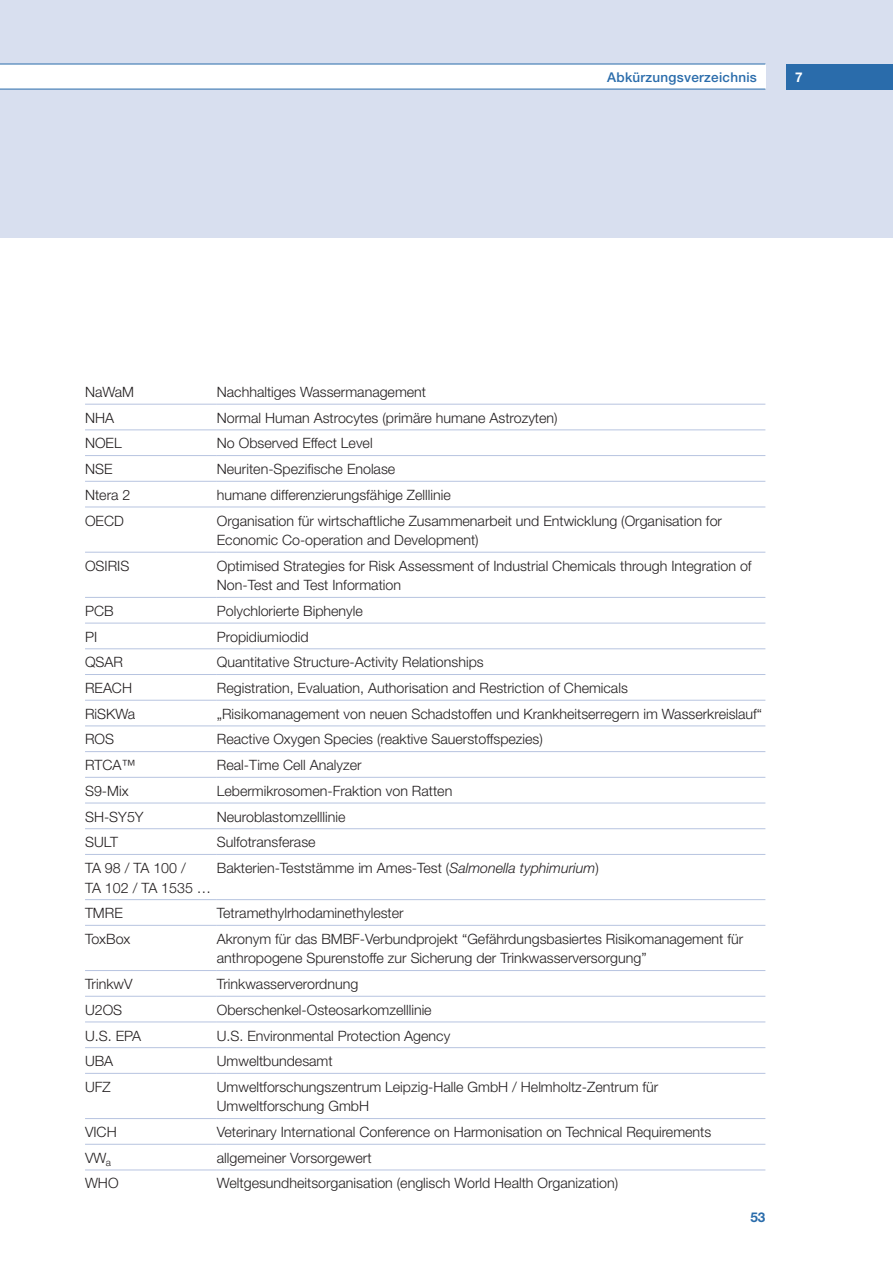
<style>
.page{position:relative;width:893px;height:1263px;background:#fff}
.page>*{position:absolute;margin:0;border:0;box-sizing:border-box;transform-origin:0 0}
.t1{font:300 14.25px/19.5px "Helvetica Neue";color:#231f20}
.t2{font:500 13.5px "Helvetica Neue";letter-spacing:.02em;color:#2a6cab}
.t3{font:700 13.5px "Helvetica Neue";color:#2a6cab}
.t4{font:700 13.5px "Helvetica Neue";color:#fff}
.s1{font-style:italic}
</style>
<div class="page">
<div style="left:0;top:0;width:893px;height:238px;background:#d8dfef"></div>
<div style="left:0;top:64px;width:765px;height:25px;background:#fff"></div>
<hr style="left:0;top:64px;width:765px;height:1px;background:#2a6cab">
<hr style="left:0;top:89px;width:765px;height:1px;background:#2a6cab">
<div style="left:787px;top:64px;width:106px;height:25px;background:#2a6cab"></div>
<hr style="left:85px;top:430px;width:132px;height:1px;background:#b7c4e0">
<hr style="left:217px;top:430px;width:548px;height:1px;background:#b7c4e0">
<hr style="left:85px;top:455px;width:132px;height:1px;background:#b7c4e0">
<hr style="left:217px;top:455px;width:548px;height:1px;background:#b7c4e0">
<hr style="left:85px;top:481px;width:132px;height:1px;background:#b7c4e0">
<hr style="left:217px;top:481px;width:548px;height:1px;background:#b7c4e0">
<hr style="left:85px;top:507px;width:132px;height:1px;background:#b7c4e0">
<hr style="left:217px;top:507px;width:548px;height:1px;background:#b7c4e0">
<hr style="left:85px;top:552px;width:132px;height:1px;background:#b7c4e0">
<hr style="left:217px;top:552px;width:548px;height:1px;background:#b7c4e0">
<hr style="left:85px;top:597px;width:132px;height:1px;background:#b7c4e0">
<hr style="left:217px;top:597px;width:548px;height:1px;background:#b7c4e0">
<hr style="left:85px;top:623px;width:132px;height:1px;background:#b7c4e0">
<hr style="left:217px;top:623px;width:548px;height:1px;background:#b7c4e0">
<hr style="left:85px;top:648px;width:132px;height:1px;background:#b7c4e0">
<hr style="left:217px;top:648px;width:548px;height:1px;background:#b7c4e0">
<hr style="left:85px;top:674px;width:132px;height:1px;background:#b7c4e0">
<hr style="left:217px;top:674px;width:548px;height:1px;background:#b7c4e0">
<hr style="left:85px;top:700px;width:132px;height:1px;background:#b7c4e0">
<hr style="left:217px;top:700px;width:548px;height:1px;background:#b7c4e0">
<hr style="left:85px;top:726px;width:132px;height:1px;background:#b7c4e0">
<hr style="left:217px;top:726px;width:548px;height:1px;background:#b7c4e0">
<hr style="left:85px;top:751px;width:132px;height:1px;background:#b7c4e0">
<hr style="left:217px;top:751px;width:548px;height:1px;background:#b7c4e0">
<hr style="left:85px;top:777px;width:132px;height:1px;background:#b7c4e0">
<hr style="left:217px;top:777px;width:548px;height:1px;background:#b7c4e0">
<hr style="left:85px;top:803px;width:132px;height:1px;background:#b7c4e0">
<hr style="left:217px;top:803px;width:548px;height:1px;background:#b7c4e0">
<hr style="left:85px;top:828px;width:132px;height:1px;background:#b7c4e0">
<hr style="left:217px;top:828px;width:548px;height:1px;background:#b7c4e0">
<hr style="left:85px;top:854px;width:132px;height:1px;background:#b7c4e0">
<hr style="left:217px;top:854px;width:548px;height:1px;background:#b7c4e0">
<hr style="left:85px;top:899px;width:132px;height:1px;background:#b7c4e0">
<hr style="left:217px;top:899px;width:548px;height:1px;background:#b7c4e0">
<hr style="left:85px;top:925px;width:132px;height:1px;background:#b7c4e0">
<hr style="left:217px;top:925px;width:548px;height:1px;background:#b7c4e0">
<hr style="left:85px;top:970px;width:132px;height:1px;background:#b7c4e0">
<hr style="left:217px;top:970px;width:548px;height:1px;background:#b7c4e0">
<hr style="left:85px;top:996px;width:132px;height:1px;background:#b7c4e0">
<hr style="left:217px;top:996px;width:548px;height:1px;background:#b7c4e0">
<hr style="left:85px;top:1022px;width:132px;height:1px;background:#b7c4e0">
<hr style="left:217px;top:1022px;width:548px;height:1px;background:#b7c4e0">
<hr style="left:85px;top:1047px;width:132px;height:1px;background:#b7c4e0">
<hr style="left:217px;top:1047px;width:548px;height:1px;background:#b7c4e0">
<hr style="left:85px;top:1073px;width:132px;height:1px;background:#b7c4e0">
<hr style="left:217px;top:1073px;width:548px;height:1px;background:#b7c4e0">
<hr style="left:85px;top:1118px;width:132px;height:1px;background:#b7c4e0">
<hr style="left:217px;top:1118px;width:548px;height:1px;background:#b7c4e0">
<hr style="left:85px;top:1144px;width:132px;height:1px;background:#b7c4e0">
<hr style="left:217px;top:1144px;width:548px;height:1px;background:#b7c4e0">
<hr style="left:85px;top:1170px;width:132px;height:1px;background:#b7c4e0">
<hr style="left:217px;top:1170px;width:548px;height:1px;background:#b7c4e0">
<hr style="left:85px;top:404px;width:132px;height:1px;background:#b7c4e0">
<hr style="left:217px;top:404px;width:548px;height:1px;background:#b7c4e0">
<p class="t2" style="left:607px;top:69px;width:151px">Abkürzungsverzeichnis</p>
<p class="t4" style="left:795px;top:69px;width:9px">7</p>
<p class="t1" style="left:85px;top:382px;width:51px">NaWaM</p>
<p class="t1" style="left:217px;top:382px;width:211px">Nachhaltiges Wassermanagement</p>
<p class="t1" style="left:85px;top:407px;width:31px">NHA</p>
<p class="t1" style="left:217px;top:407px;width:342px">Normal Human Astrocytes (primäre humane Astrozyten)</p>
<p class="t1" style="left:85px;top:433px;width:38px">NOEL</p>
<p class="t1" style="left:217px;top:433px;width:157px">No Observed Effect Level</p>
<p class="t1" style="left:85px;top:459px;width:29px">NSE</p>
<p class="t1" style="left:217px;top:459px;width:180px">Neuriten-Spezifische Enolase</p>
<p class="t1" style="left:85px;top:485px;width:47px">Ntera 2</p>
<p class="t1" style="left:217px;top:485px;width:235px">humane differenzierungsfähige Zelllinie</p>
<p class="t1" style="left:85px;top:510px;width:40px">OECD</p>
<p class="t1" style="left:217px;top:510px;width:507px">Organisation für wirtschaftliche Zusammenarbeit und Entwicklung (Organisation for<br>Economic Co-operation and Development)</p>
<p class="t1" style="left:85px;top:555px;width:46px">OSIRIS</p>
<p class="t1" style="left:217px;top:555px;width:536px">Optimised Strategies for Risk Assessment of Industrial Chemicals through Integration of<br>Non-Test and Test Information</p>
<p class="t1" style="left:85px;top:601px;width:30px">PCB</p>
<p class="t1" style="left:217px;top:601px;width:147px">Polychlorierte Biphenyle</p>
<p class="t1" style="left:85px;top:626px;width:14px">PI</p>
<p class="t1" style="left:217px;top:626px;width:93px">Propidiumiodid</p>
<p class="t1" style="left:85px;top:652px;width:40px">QSAR</p>
<p class="t1" style="left:217px;top:652px;width:268px">Quantitative Structure-Activity Relationships</p>
<p class="t1" style="left:85px;top:678px;width:48px">REACH</p>
<p class="t1" style="left:217px;top:678px;width:412px">Registration, Evaluation, Authorisation and Restriction of Chemicals</p>
<p class="t1" style="left:85px;top:704px;width:52px">RiSKWa</p>
<p class="t1" style="left:217px;top:704px;width:547px">„Risikomanagement von neuen Schadstoffen und Krankheitserregern im Wasserkreislauf“</p>
<p class="t1" style="left:85px;top:729px;width:31px">ROS</p>
<p class="t1" style="left:217px;top:729px;width:328px">Reactive Oxygen Species (reaktive Sauerstoffspezies)</p>
<p class="t1" style="left:85px;top:755px;width:52px">RTCA™</p>
<p class="t1" style="left:217px;top:755px;width:146px">Real-Time Cell Analyzer</p>
<p class="t1" style="left:85px;top:781px;width:45px">S9-Mix</p>
<p class="t1" style="left:217px;top:781px;width:237px">Lebermikrosomen-Fraktion von Ratten</p>
<p class="t1" style="left:85px;top:806px;width:60px">SH-SY5Y</p>
<p class="t1" style="left:217px;top:806px;width:130px">Neuroblastomzelllinie</p>
<p class="t1" style="left:85px;top:832px;width:35px">SULT</p>
<p class="t1" style="left:217px;top:832px;width:100px">Sulfotransferase</p>
<p class="t1" style="left:85px;top:858px;width:128px">TA 98 / TA 100 /<br>TA 102 / TA 1535 …</p>
<p class="t1" style="left:217px;top:858px;width:383px">Bakterien-Teststämme im Ames-Test (<span class="s1">Salmonella typhimurium</span>)</p>
<p class="t1" style="left:85px;top:903px;width:39px">TMRE</p>
<p class="t1" style="left:217px;top:903px;width:188px">Tetramethylrhodaminethylester</p>
<p class="t1" style="left:85px;top:929px;width:47px">ToxBox</p>
<p class="t1" style="left:217px;top:929px;width:528px">Akronym für das BMBF-Verbundprojekt “Gefährdungsbasiertes Risikomanagement für anthropogene Spurenstoffe zur Sicherung der Trinkwasserversorgung”</p>
<p class="t1" style="left:85px;top:974px;width:49px">TrinkwV</p>
<p class="t1" style="left:217px;top:974px;width:143px">Trinkwasserverordnung</p>
<p class="t1" style="left:85px;top:1000px;width:39px">U2OS</p>
<p class="t1" style="left:217px;top:1000px;width:216px">Oberschenkel-Osteosarkomzelllinie</p>
<p class="t1" style="left:85px;top:1025px;width:57px">U.S. EPA</p>
<p class="t1" style="left:217px;top:1025px;width:235px">U.S. Environmental Protection Agency</p>
<p class="t1" style="left:85px;top:1051px;width:30px">UBA</p>
<p class="t1" style="left:217px;top:1051px;width:117px">Umweltbundesamt</p>
<p class="t1" style="left:85px;top:1077px;width:27px">UFZ</p>
<p class="t1" style="left:217px;top:1077px;width:443px">Umweltforschungszentrum Leipzig-Halle GmbH / Helmholtz-Zentrum für<br>Umweltforschung GmbH</p>
<p class="t1" style="left:85px;top:1122px;width:33px">VICH</p>
<p class="t1" style="left:217px;top:1122px;width:496px">Veterinary International Conference on Harmonisation on Technical Requirements</p>
<p class="t1" style="left:85px;top:1148px;width:28px">VW<sub>a</sub></p>
<p class="t1" style="left:217px;top:1147px;width:156px">allgemeiner Vorsorgewert</p>
<p class="t1" style="left:85px;top:1173px;width:35px">WHO</p>
<p class="t1" style="left:217px;top:1173px;width:403px">Weltgesundheitsorganisation (englisch World Health Organization)</p>
<p class="t3" style="left:750px;top:1208px;width:17px">53</p>
</div>
